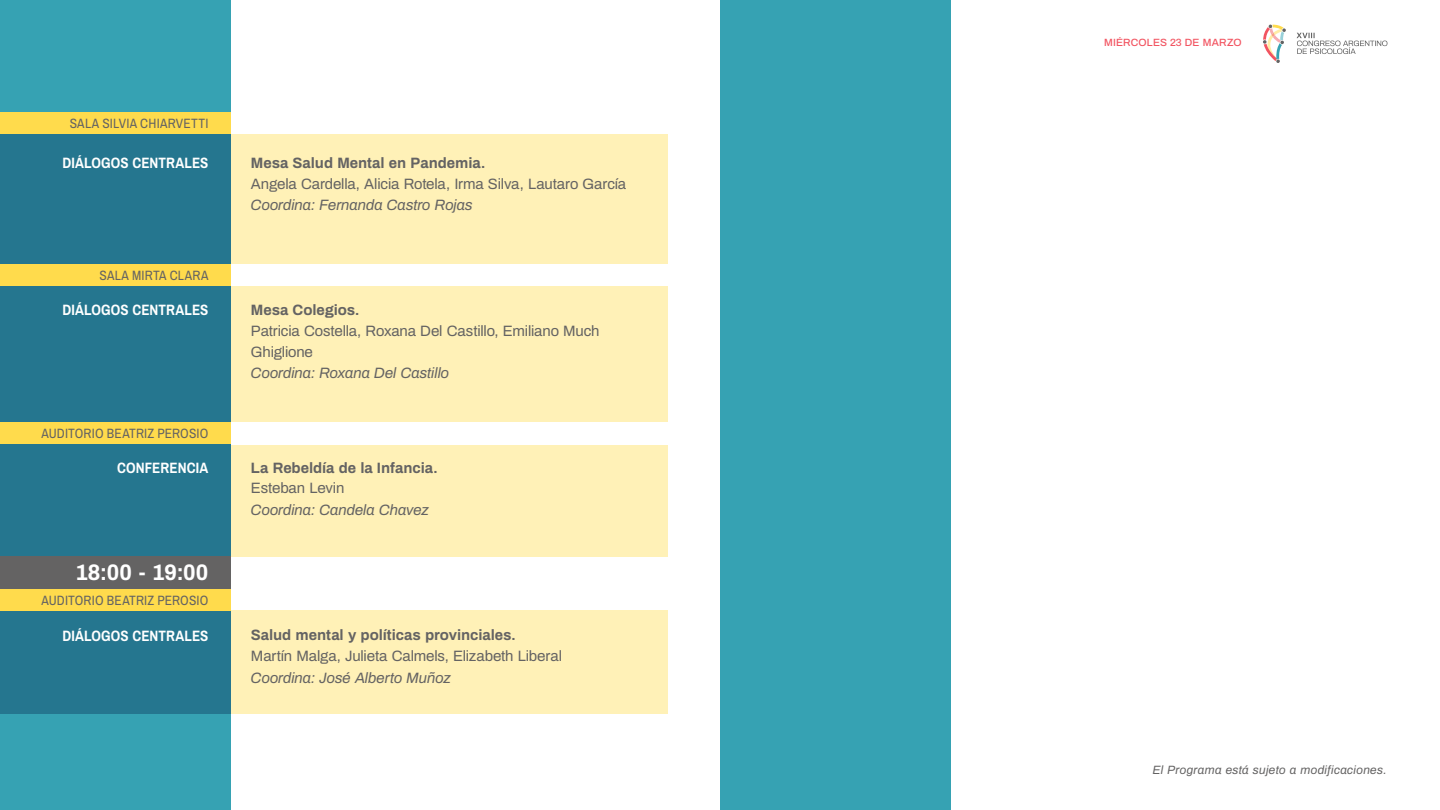
<style>
.page{position:relative;width:1440px;height:810px;background:#fff}
.page>*{position:absolute;margin:0;border:0;box-sizing:border-box;transform-origin:0 0}
.t1{font:700 22.5px "Archivo";letter-spacing:.005em;color:#fff}
.t2{font:15px/21px "Archivo";letter-spacing:-.01em;color:#646363}
.t3{font:italic 15px "Archivo";letter-spacing:-.005em;color:#646363}
.t4{font:700 15px "Archivo";letter-spacing:-.005em;color:#646363}
.t5{font:700 15px "Archivo Narrow";letter-spacing:.01em;color:#fff}
.t6{font:13.5px "Archivo Narrow";letter-spacing:.01em;color:#646363}
.t7{font:italic 12px "Archivo";letter-spacing:.02em;color:#646363}
.t8{font:500 10.5px "Archivo";letter-spacing:.015em;color:#f25562}
</style>
<div class="page">
<div style="left:0;top:0;width:231px;height:810px;background:#36a2b3"></div>
<div style="left:720px;top:0;width:231px;height:810px;background:#36a2b3"></div>
<div style="left:0;top:134px;width:231px;height:130px;background:#25768f"></div>
<div style="left:0;top:610px;width:231px;height:104px;background:#25768f"></div>
<div style="left:0;top:286px;width:231px;height:270px;background:#25768f"></div>
<div style="left:231px;top:134px;width:437px;height:130px;background:#fff1b7"></div>
<div style="left:231px;top:286px;width:437px;height:135px;background:#fff1b7"></div>
<div style="left:231px;top:445px;width:437px;height:111px;background:#fff1b7"></div>
<div style="left:231px;top:610px;width:437px;height:104px;background:#fff1b7"></div>
<svg style="left:1297px;top:33px;width:90px;height:21px"></svg>
<svg style="left:1263px;top:24px;width:23px;height:39px"></svg>
<div style="left:0;top:112px;width:231px;height:22px;background:#ffdb4c"></div>
<div style="left:0;top:264px;width:231px;height:22px;background:#ffdb4c"></div>
<div style="left:0;top:422px;width:231px;height:21px;background:#ffdb4c"></div>
<div style="left:0;top:556px;width:231px;height:33px;background:#646363"></div>
<div style="left:0;top:589px;width:231px;height:21px;background:#ffdb4c"></div>
<p class="t6" style="left:70px;top:114px;width:140px">SALA SILVIA CHIARVETTI</p>
<p class="t5" style="left:62px;top:152px;width:148px">DIÁLOGOS CENTRALES</p>
<p class="t6" style="left:99px;top:266px;width:110px">SALA MIRTA CLARA</p>
<p class="t5" style="left:62px;top:299px;width:148px">DIÁLOGOS CENTRALES</p>
<p class="t6" style="left:41px;top:424px;width:169px">AUDITORIO BEATRIZ PEROSIO</p>
<p class="t5" style="left:117px;top:457px;width:93px">CONFERENCIA</p>
<h1 class="t1" style="left:75px;top:555px;width:135px">18:00 - 19:00</h1>
<p class="t6" style="left:41px;top:590px;width:169px">AUDITORIO BEATRIZ PEROSIO</p>
<p class="t5" style="left:62px;top:625px;width:148px">DIÁLOGOS CENTRALES</p>
<p class="t4" style="left:251px;top:152px;width:236px">Mesa Salud Mental en Pandemia.</p>
<p class="t2" style="left:251px;top:172px;width:377px">Angela Cardella, Alicia Rotela, Irma Silva, Lautaro García</p>
<p class="t3" style="left:251px;top:194px;width:223px">Coordina: Fernanda Castro Rojas</p>
<p class="t4" style="left:251px;top:299px;width:110px">Mesa Colegios.</p>
<p class="t2" style="left:251px;top:319px;width:350px">Patricia Costella, Roxana Del Castillo, Emiliano Much<br>Ghiglione</p>
<p class="t3" style="left:251px;top:362px;width:200px">Coordina: Roxana Del Castillo</p>
<p class="t4" style="left:251px;top:456px;width:188px">La Rebeldía de la Infancia.</p>
<p class="t2" style="left:251px;top:477px;width:95px">Esteban Levin</p>
<p class="t3" style="left:251px;top:498px;width:179px">Coordina: Candela Chavez</p>
<p class="t4" style="left:251px;top:624px;width:266px">Salud mental y políticas provinciales.</p>
<p class="t2" style="left:251px;top:645px;width:313px">Martín Malga, Julieta Calmels, Elizabeth Liberal</p>
<p class="t3" style="left:251px;top:666px;width:201px">Coordina: José Alberto Muñoz</p>
<p class="t8" style="left:1104px;top:35px;width:139px">MIÉRCOLES 23 DE MARZO</p>
<p class="t7" style="left:1153px;top:761px;width:235px">El Programa está sujeto a modificaciones.</p>
</div>
